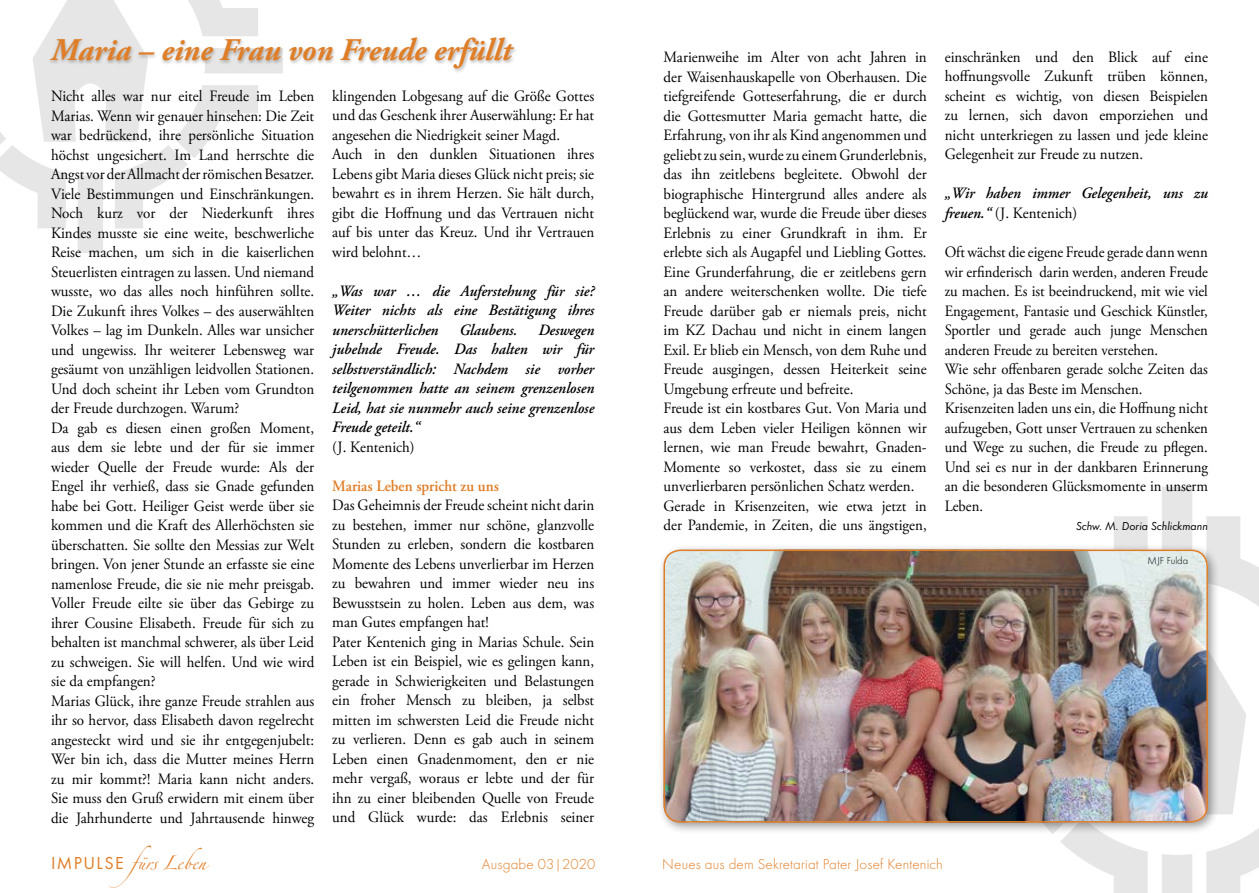
<style>
.page{position:relative;width:1259px;height:893px;background:#fff}
.page>*{position:absolute;margin:0;border:0;box-sizing:border-box;transform-origin:0 0}
.t1{font:italic 700 31.5px "Adobe Garamond Pro";color:#e07e27}
.t2{font:31.5px "Linotype Zapfino One";color:#e07e27}
.t3{font:15.75px/19.5px "Adobe Garamond Pro";color:#000;scale:.95 1}
.t4{font:15.75px/19.5px "Adobe Garamond Pro";color:#000;scale:.93 1}
.t5{font:italic 600 15.75px/19.5px "Adobe Garamond Pro";color:#000;text-align:justify;scale:.95 1}
.t6{font:600 15.75px "Adobe Garamond Pro";color:#e07e27;scale:.95 1}
.t7{font:300 15px "Function";letter-spacing:.01em;color:#e07e27}
.t8{font:italic 12px "Function";color:#000}
.t9{font:300 10.5px "Function";color:#000}
.s1{font-weight:400;font-style:normal}
.s2{font-family:"Function";font-size:18px}
</style>
<div class="page">
<svg style="left:1060px;top:487px;width:199px;height:406px"></svg>
<svg style="left:0;top:0;width:258px;height:253px"></svg>
<div style="left:48px;top:36px;width:470px;height:38px;background:#000;opacity:.28"></div>
<div style="left:657px;top:544px;width:562px;height:291px;background:#000;opacity:.4"></div>
<img style="left:663px;top:550px;width:545px;height:273px">
<div style="left:663px;top:550px;width:545px;height:273px;border:2px solid #e07e27;border-radius:16px"></div>
<h1 class="t1" style="left:51px;top:32px;width:462px">Maria – eine Frau von Freude erfüllt</h1>
<p class="t3" style="left:51px;top:87px;width:279px">Nicht alles war nur eitel Freude im Leben Marias. Wenn wir genauer hinsehen: Die Zeit war bedrückend, ihre persönliche Situation höchst ungesichert. Im Land herrschte die Angst vor der Allmacht der römischen Besatzer.<br>Viele Bestimmungen und Einschränkungen.<br>Noch kurz vor der Niederkunft ihres Kindes musste sie eine weite, beschwerliche Reise machen, um sich in die kaiserlichen Steuerlisten eintragen zu lassen. Und niemand wusste, wo das alles noch hinführen sollte.<br>Die Zukunft ihres Volkes – des auserwählten Volkes – lag im Dunkeln. Alles war unsicher und ungewiss. Ihr weiterer Lebensweg war gesäumt von unzähligen leidvollen Stationen.<br>Und doch scheint ihr Leben vom Grundton der Freude durchzogen. Warum?<br>Da gab es diesen einen großen Moment, aus dem sie lebte und der für sie immer wieder Quelle der Freude wurde: Als der Engel ihr verhieß, dass sie Gnade gefunden habe bei Gott. Heiliger Geist werde über sie kommen und die Kraft des Allerhöchsten sie überschatten. Sie sollte den Messias zur Welt bringen. Von jener Stunde an erfasste sie eine namenlose Freude, die sie nie mehr preisgab.<br>Voller Freude eilte sie über das Gebirge zu ihrer Cousine Elisabeth. Freude für sich zu behalten ist manchmal schwerer, als über Leid zu schweigen. Sie will helfen. Und wie wird sie da empfangen?<br>Marias Glück, ihre ganze Freude strahlen aus ihr so hervor, dass Elisabeth davon regelrecht angesteckt wird und sie ihr entgegenjubelt:<br>Wer bin ich, dass die Mutter meines Herrn zu mir kommt?! Maria kann nicht anders.<br>Sie muss den Gruß erwidern mit einem über die Jahrhunderte und Jahrtausende hinweg</p>
<p class="t3" style="left:332px;top:87px;width:277px">klingenden Lobgesang auf die Größe Gottes und das Geschenk ihrer Auserwählung: Er hat angesehen die Niedrigkeit seiner Magd.<br>Auch in den dunklen Situationen ihres Lebens gibt Maria dieses Glück nicht preis; sie bewahrt es in ihrem Herzen. Sie hält durch, gibt die Hoffnung und das Vertrauen nicht auf bis unter das Kreuz. Und ihr Vertrauen wird belohnt…</p>
<p class="t5" style="left:332px;top:282px;width:277px">„Was war … die Auferstehung für sie?<br>Weiter nichts als eine Bestätigung ihres unerschütterlichen</p>
<p class="t5" style="left:459px;top:321px;width:63px">Glaubens.</p>
<p class="t5" style="left:332px;top:321px;width:277px;text-indent:206px">Deswegen jubelnde Freude. Das halten wir für selbstverständlich: Nachdem sie vorher teilgenommen hatte an seinem grenzenlosen Leid, hat sie nunmehr auch seine grenzenlose Freude geteilt.“</p>
<p class="t3" style="left:332px;top:438px;width:88px">(J. Kentenich)</p>
<p class="t6" style="left:332px;top:477px;width:177px">Marias Leben spricht zu uns</p>
<p class="t3" style="left:332px;top:496px;width:277px">Das Geheimnis der Freude scheint nicht darin zu bestehen, immer nur schöne, glanzvolle Stunden zu erleben, sondern die kostbaren Momente des Lebens unverlierbar im Herzen zu bewahren und immer wieder neu ins Bewusstsein zu holen. Leben aus dem, was man Gutes empfangen hat!<br>Pater Kentenich ging in Marias Schule. Sein Leben ist ein Beispiel, wie es gelingen kann, gerade in Schwierigkeiten und Belastungen ein froher Mensch zu bleiben, ja selbst mitten im schwersten Leid die Freude nicht zu verlieren. Denn es gab auch in seinem Leben einen Gnadenmoment, den er nie mehr vergaß, woraus er lebte und der für ihn zu einer bleibenden Quelle von Freude und Glück wurde: das Erlebnis seiner</p>
<p class="t3" style="left:663px;top:48px;width:279px">Marienweihe im Alter von acht Jahren in der Waisenhauskapelle von Oberhausen. Die tiefgreifende Gotteserfahrung, die er durch die Gottesmutter Maria gemacht hatte, die Erfahrung, von ihr als Kind angenommen und geliebt zu sein, wurde zu einem Grunderlebnis, das ihn zeitlebens begleitete. Obwohl der biographische Hintergrund alles andere als beglückend war, wurde die Freude über dieses Erlebnis zu einer Grundkraft in ihm. Er erlebte sich als Augapfel und Liebling Gottes.<br>Eine Grunderfahrung, die er zeitlebens gern an andere weiterschenken wollte. Die tiefe Freude darüber gab er niemals preis, nicht im KZ Dachau und nicht in einem langen Exil. Er blieb ein Mensch, von dem Ruhe und Freude ausgingen, dessen Heiterkeit seine Umgebung erfreute und befreite.<br>Freude ist ein kostbares Gut. Von Maria und aus dem Leben vieler Heiligen können wir lernen, wie man Freude bewahrt, Gnaden-Momente so verkostet, dass sie zu einem unverlierbaren persönlichen Schatz werden.<br>Gerade in Krisenzeiten, wie etwa jetzt in der Pandemie, in Zeiten, die uns ängstigen,</p>
<p class="t3" style="left:944px;top:48px;width:278px;text-align:justify">einschränken und den Blick auf eine hoffnungsvolle Zukunft trüben können, scheint es wichtig, von diesen Beispielen zu lernen, sich davon emporziehen und nicht unterkriegen zu lassen und jede kleine Gelegenheit zur Freude zu nutzen.</p>
<p class="t5" style="left:944px;top:184px;width:278px">„Wir haben immer Gelegenheit, uns zu freuen.“ <span class="s1">(J. Kentenich)</span></p>
<p class="t4" style="left:944px;top:243px;width:284px">Oft wächst die eigene Freude gerade dann wenn wir erfinderisch darin werden, anderen Freude zu machen. Es ist beeindruckend, mit wie viel Engagement, Fantasie und Geschick Künstler, Sportler und gerade auch junge Menschen anderen Freude zu bereiten verstehen.<br>Wie sehr offenbaren gerade solche Zeiten das Schöne, ja das Beste im Menschen.<br>Krisenzeiten laden uns ein, die Hoffnung nicht aufzugeben, Gott unser Vertrauen zu schenken und Wege zu suchen, die Freude zu pflegen.<br>Und sei es nur in der dankbaren Erinnerung an die besonderen Glücksmomente in unserm Leben.</p>
<p class="t8" style="left:1076px;top:519px;width:133px">Schw. M. Doria Schlickmann</p>
<p class="t9" style="left:1147px;top:555px;width:42px">MJF Fulda</p>
<h1 class="t2" style="left:51px;top:840px;width:157px"><span class="s2">IMPULSE</span> fürs Leben</h1>
<p class="t7" style="left:482px;top:856px;width:115px">Ausgabe 03|2020</p>
<p class="t7" style="left:662px;top:856px;width:282px">Neues aus dem Sekretariat Pater Josef Kentenich</p>
</div>
